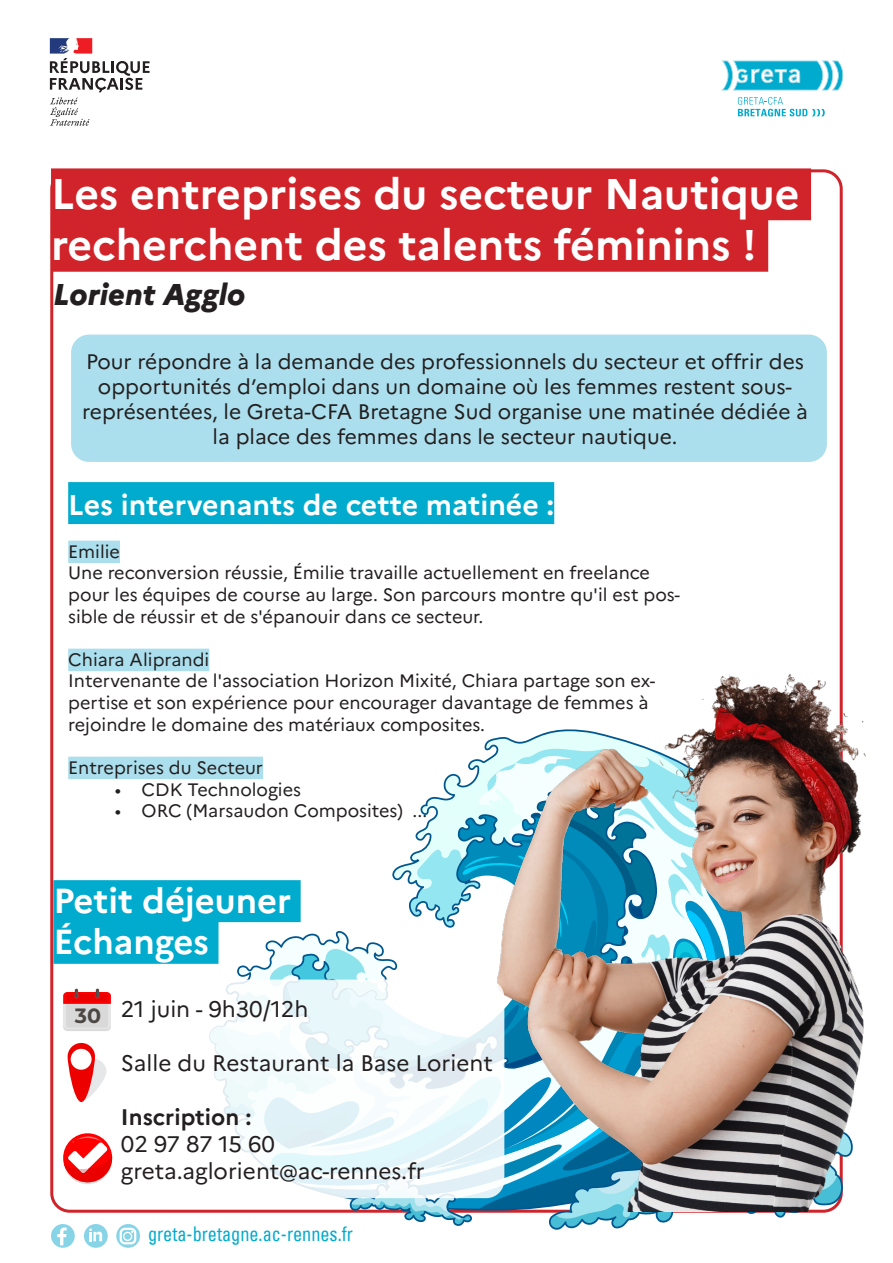
<style>
.page{position:relative;width:893px;height:1263px;background:#fff}
.page>*{position:absolute;margin:0;border:0;box-sizing:border-box;transform-origin:0 0}
.t1{font:700 42.9px/51.4px "Marianne";color:#fff}
.t2{font:700 34.8px/41.7px "Marianne";color:#fff}
.t3{font:italic 800 30px "Marianne";color:#231f20}
.t4{font:700 28.5px "Marianne";color:#fff}
.t5{font:22.5px/27px "Marianne";color:#231f20}
.t6{font:700 22.5px "Marianne";color:#231f20}
.t7{font:21px/25.2px "Marianne";color:#231f20;text-align:center}
.t8{font:700 20.7px "Montserrat";color:#4d4745}
.t9{font:condensed 20.25px "Univers";color:#00abcd;scale:.9 1}
.t10{font:18px/21.6px "Marianne";color:#231f20}
</style>
<div class="page">
<svg style="left:209px;top:788px;width:619px;height:441px"></svg>
<svg style="left:722px;top:61px;width:121px;height:29px"></svg>
<svg style="left:50px;top:38px;width:100px;height:88px"></svg>
<svg style="left:738px;top:97px;width:87px;height:19px"></svg>
<div style="left:51px;top:1224px;width:24px;height:24px;background:#86d4e6;border-radius:50%"></div>
<svg style="left:57px;top:1227px;width:10px;height:18px"></svg>
<div style="left:84px;top:1224px;width:24px;height:24px;background:#86d4e6;border-radius:50%"></div>
<svg style="left:89px;top:1228px;width:13px;height:13px"></svg>
<svg style="left:116px;top:1224px;width:24px;height:24px"></svg>
<div style="left:120px;top:1228px;width:16px;height:16px;border:2px solid #fff;border-radius:4px"></div>
<div style="left:123px;top:1232px;width:9px;height:9px;border:1px solid #fff;border-radius:50%"></div>
<img style="left:468px;top:626px;width:398px;height:586px">
<div style="left:51px;top:168px;width:760px;height:52px;background:#d1232a"></div>
<div style="left:51px;top:220px;width:717px;height:52px;background:#d1232a"></div>
<div style="left:71px;top:335px;width:756px;height:127px;background:#acdfed;border-radius:18px"></div>
<svg style="left:116px;top:979px;width:388px;height:219px"></svg>
<svg style="left:63px;top:989px;width:48px;height:42px;background:#e0a0a0"></svg>
<svg style="left:95px;top:1059px;width:11px;height:32px"></svg>
<svg style="left:68px;top:1043px;width:27px;height:59px"></svg>
<div style="left:71px;top:1049px;width:21px;height:21px;background:#fff;border-radius:50%"></div>
<svg style="left:63px;top:1133px;width:49px;height:49px"></svg>
<svg style="left:64px;top:1136px;width:48px;height:47px"></svg>
<div style="left:53px;top:880px;width:248px;height:42px;background:#00abcd"></div>
<div style="left:53px;top:922px;width:165px;height:42px;background:#00abcd"></div>
<div style="left:68px;top:482px;width:486px;height:42px;background:#00abcd"></div>
<div style="left:68px;top:541px;width:52px;height:22px;background:#acdfed"></div>
<div style="left:68px;top:649px;width:141px;height:22px;background:#acdfed"></div>
<div style="left:68px;top:757px;width:195px;height:22px;background:#acdfed"></div>
<h1 class="t1" style="left:51px;top:168px;width:750px">Les entreprises du secteur Nautique recherchent des talents féminins !</h1>
<h3 class="t3" style="left:53px;top:276px;width:194px">Lorient Agglo</h3>
<p class="t7" style="left:82px;top:349px;width:727px">Pour répondre à la demande des professionnels du secteur et offrir des opportunités d’emploi dans un domaine où les femmes restent sous&shy;représentées, le Greta-CFA Bretagne Sud organise une matinée dédiée à la place des femmes dans le secteur nautique.</p>
<h3 class="t4" style="left:68px;top:487px;width:487px">Les intervenants de cette matinée :</h3>
<p class="t10" style="left:68px;top:541px;width:613px">Emilie<br>Une reconversion réussie, Émilie travaille actuellement en freelance pour les équipes de course au large. Son parcours montre qu'il est pos&shy;sible de réussir et de s'épanouir dans ce secteur.</p>
<p class="t10" style="left:68px;top:649px;width:589px">Chiara Aliprandi<br>Intervenante de l'association Horizon Mixité, Chiara partage son ex&shy;pertise et son expérience pour encourager davantage de femmes à rejoindre le domaine des matériaux composites.</p>
<p class="t10" style="left:68px;top:757px;width:196px">Entreprises du Secteur</p>
<p class="t10" style="left:115px;top:778px;width:188px">• CDK Technologies</p>
<p class="t10" style="left:115px;top:800px;width:314px">• ORC (Marsaudon Composites) ...</p>
<h2 class="t2" style="left:53px;top:879px;width:239px">Petit déjeuner<br>Échanges</h2>
<p class="t8" style="left:75px;top:1001px;width:28px">30</p>
<p class="t5" style="left:121px;top:995px;width:189px">21 juin - 9h30/12h</p>
<p class="t5" style="left:121px;top:1049px;width:373px">Salle du Restaurant la Base Lorient</p>
<p class="t6" style="left:121px;top:1103px;width:132px">Inscription :</p>
<p class="t5" style="left:121px;top:1130px;width:305px">02 97 87 15 60 greta.aglorient@ac-rennes.fr</p>
<p class="t9" style="left:148px;top:1220px;width:229px">greta-bretagne.ac-rennes.fr</p>
</div>
